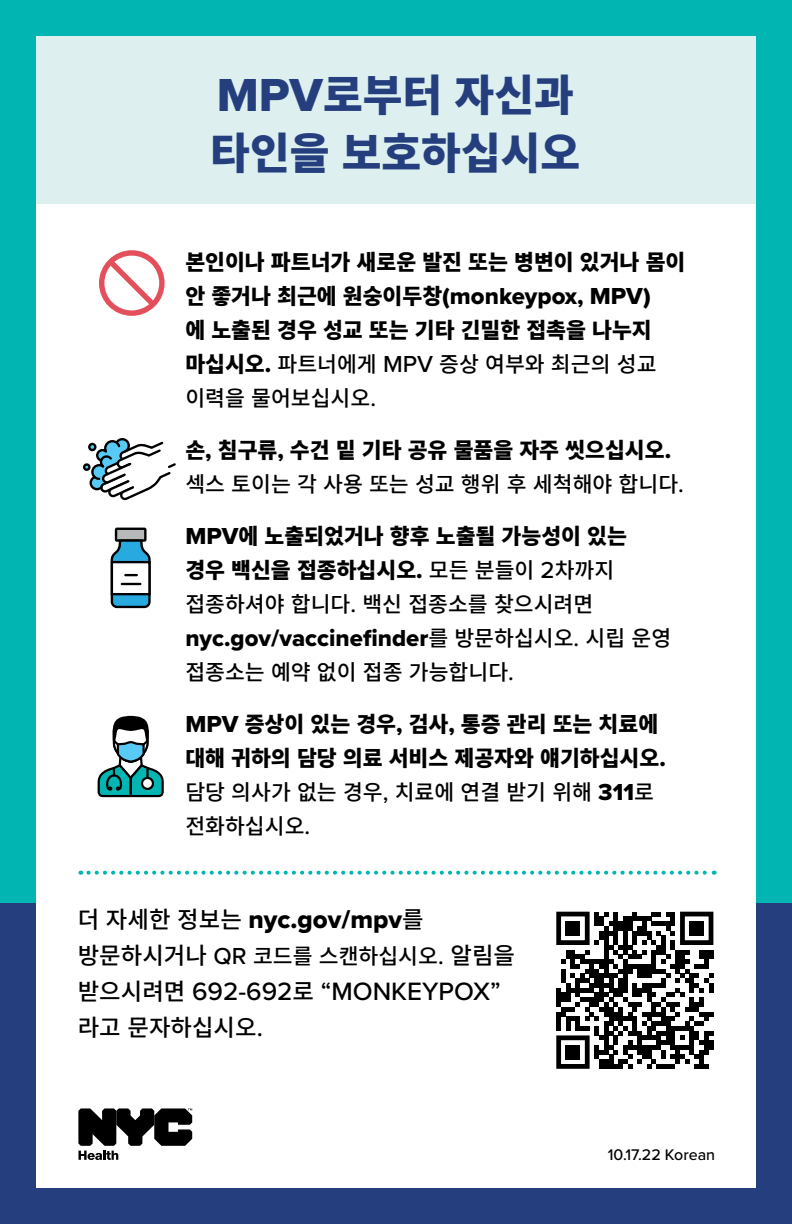
<style>
.page{position:relative;width:792px;height:1224px;background:#fff}
.page>*{position:absolute;margin:0;border:0;box-sizing:border-box;transform-origin:0 0}
.t1{font:900 43.2px/58px "Noto Sans KR";color:#253e7d}
.t2{font:500 26px "Proxima Nova";color:#000}
.t3{font:26px "Proxima Nova Extrabld";color:#000}
.t4{font:24px "Proxima Nova Extrabld";color:#000}
.t5{font:500 23.4px "Noto Sans KR";color:#000}
.t6{font:900 21.6px/34px "Noto Sans KR";color:#000}
.t7{font:500 21.6px/34px "Noto Sans KR";color:#000}
.t8{font:500 16px "Proxima Nova";color:#000}
.s1{font-family:"Proxima Nova Extrabld";font-weight:400;font-size:48px}
.s2{font-family:"Noto Sans KR";font-weight:900;font-size:21.6px}
.s3{font-family:"Proxima Nova Extrabld";font-weight:400;font-size:24px}
.s4{font-weight:500}
.s5{font-family:"Proxima Nova";font-weight:500;font-size:24px}
.s6{font-weight:900}
.s7{font-family:"Proxima Nova";font-size:24px}
.s8{font-family:"Noto Sans KR";font-weight:500;font-size:21.6px}
.s9{font-family:"Proxima Nova";font-weight:500}
.s10{font-family:"Noto Sans KR";font-weight:500;font-size:23.4px}
.s11{font-size:21.6px}
.s12{font-family:"Noto Sans KR";font-size:23.4px}
.s13{font-family:"Proxima Nova";font-size:26px}
</style>
<div class="page">
<div style="left:0;top:306px;width:792px;height:918px;background:#253e7d"></div>
<div style="left:0;top:0;width:792px;height:903px;background:#00b5b2"></div>
<div style="left:36px;top:36px;width:720px;height:1152px;background:#fff"></div>
<svg style="left:78px;top:1108px;width:114px;height:52px"></svg>
<svg style="left:556px;top:911px;width:158px;height:158px"></svg>
<svg style="left:88px;top:871px;width:627px;height:4px"></svg>
<div style="left:36px;top:36px;width:720px;height:167px;background:#ddf0ef"></div>
<div style="left:116px;top:529px;width:29px;height:12px;background:#b6b8ba"></div>
<div style="left:115px;top:528px;width:32px;height:14px;border:2px solid #000"></div>
<svg style="left:110px;top:541px;width:41px;height:68px"></svg>
<svg style="left:97px;top:715px;width:67px;height:83px"></svg>
<div style="left:83px;top:463px;width:8px;height:8px;border:2px solid #000;border-radius:50%"></div>
<svg style="left:84px;top:438px;width:92px;height:62px"></svg>
<div style="left:99px;top:250px;width:66px;height:66px;border:5px solid #e3505b;border-radius:50%"></div>
<svg style="left:103px;top:254px;width:58px;height:58px"></svg>
<p class="t1" style="left:210px;top:67px;width:371px"><span class="s1">MPV</span>로부터 자신과 타인을 보호하십시오</p>
<p class="t6" style="left:185px;top:245px;width:502px">본인이나 파트너가 새로운 발진 또는 병변이 있거나 몸이</p>
<p class="t4" style="left:185px;top:278px;width:467px"><span class="s2">안 좋거나 최근에 원숭이두창</span>(monkeypox, MPV)</p>
<p class="t6" style="left:185px;top:313px;width:473px">에 노출된 경우 성교 또는 기타 긴밀한 접촉을 나누지 마십시오<span class="s3">.</span> <span class="s4">파트너에게</span> <span class="s5">MPV</span> <span class="s4">증상 여부와 최근의 성교 이력을 물어보십시오</span><span class="s5">.</span></p>
<p class="t7" style="left:185px;top:433px;width:500px"><span class="s6">손</span><span class="s3">,</span> <span class="s6">침구류</span><span class="s3">,</span> <span class="s6">수건 밑 기타 공유 물품을 자주 씻으십시오</span><span class="s3">. </span>섹스 토이는 각 사용 또는 성교 행위 후 세척해야 합니다<span class="s7">.</span></p>
<p class="t6" style="left:185px;top:519px;width:443px"><span class="s3">MPV</span>에 노출되었거나 향후 노출될 가능성이 있는 경우 백신을 접종하십시오<span class="s3">.</span> <span class="s4">모든 분들이</span> <span class="s5">2</span><span class="s4">차까지 접종하셔야 합니다</span><span class="s5">.</span> <span class="s4">백신 접종소를 찾으시려면</span></p>
<p class="t4" style="left:185px;top:620px;width:487px">nyc.gov/vaccinefinder<span class="s8">를 방문하십시오</span><span class="s9">.</span> <span class="s8">시립 운영</span></p>
<p class="t7" style="left:185px;top:655px;width:330px">접종소는 예약 없이 접종 가능합니다<span class="s7">.</span></p>
<p class="t6" style="left:185px;top:707px;width:482px"><span class="s3">MPV</span> 증상이 있는 경우<span class="s3">,</span> 검사<span class="s3">,</span> 통증 관리 또는 치료에 대해 귀하의 담당 의료 서비스 제공자와 얘기하십시오<span class="s3">. </span><span class="s4">담당 의사가 없는 경우</span><span class="s5">,</span> <span class="s4">치료에 연결 받기 위해</span> <span class="s3">311</span><span class="s4">로 전화하십시오</span><span class="s5">.</span></p>
<p class="t3" style="left:78px;top:900px;width:348px"><span class="s10">더 자세한 정보는</span> nyc.gov/mpv<span class="s10">를</span></p>
<p class="t5" style="left:78px;top:942px;width:439px">방문하시거나 <span class="s7">QR</span> <span class="s11">코드를 스캔하십시오</span><span class="s7">.</span> 알림을</p>
<p class="t2" style="left:78px;top:972px;width:425px"><span class="s12">받으시려면</span> 692-692<span class="s12">로</span> “MONKEYPOX”</p>
<p class="t5" style="left:78px;top:1014px;width:187px">라고 문자하십시오<span class="s13">.</span></p>
<p class="t8" style="left:608px;top:1143px;width:109px">10.17.22 Korean</p>
</div>
